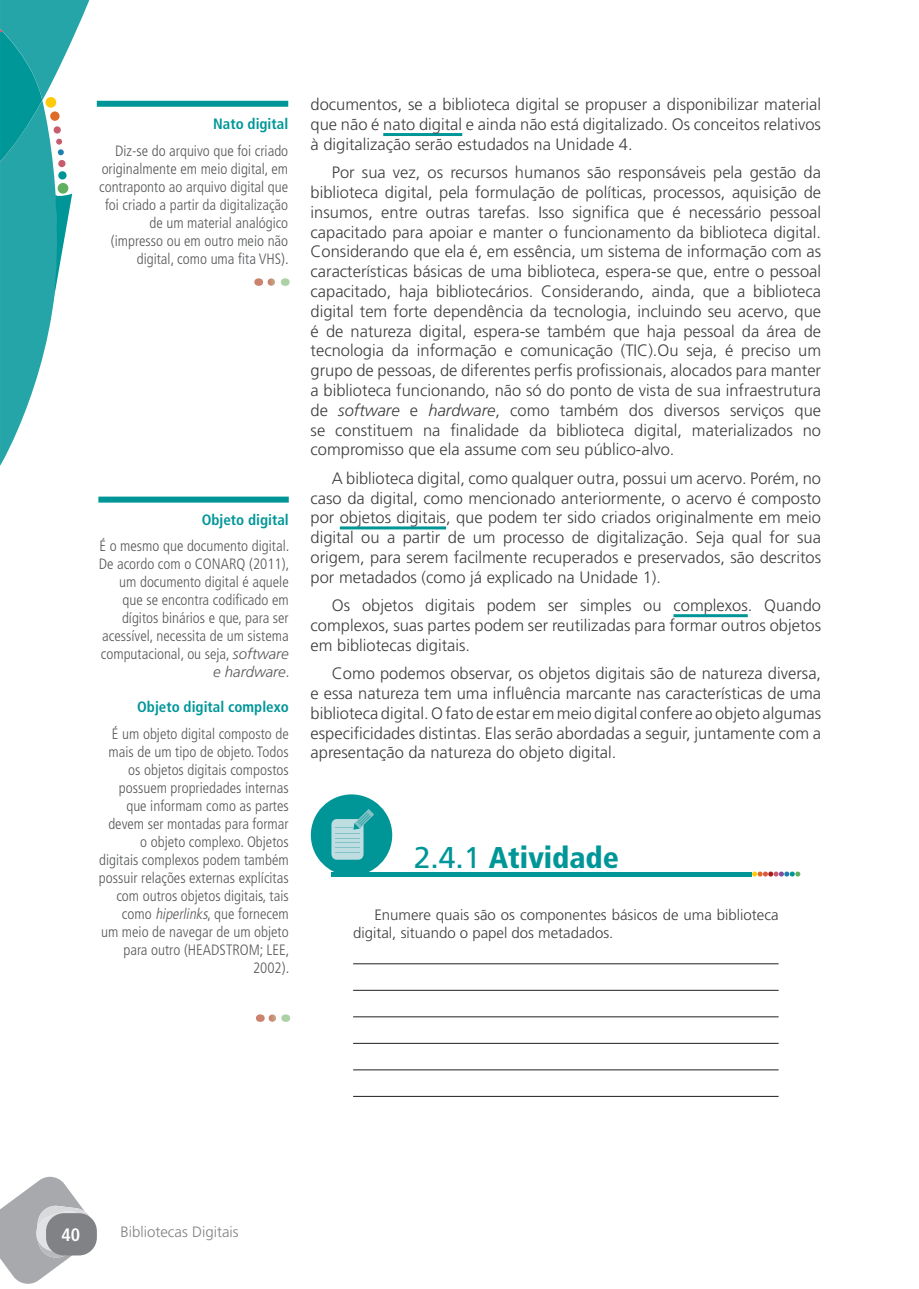
<style>
.page{position:relative;width:919px;height:1289px;background:#fff}
.page>*{position:absolute;margin:0;border:0;box-sizing:border-box;transform-origin:0 0}
.t1{font:900 condensed 30px "Frutiger LT Std";color:#009698}
.t2{font:700 condensed 18px "Frutiger LT Std";color:#fff}
.t3{font:300 16.5px/19.8px "Frutiger LT Std";color:#3e3e3f;text-align:justify}
.t4{font:300 condensed 15px/18px "Frutiger LT Std";color:#57585a;text-align:right}
.t5{font:300 15px/18px "Frutiger LT Std";color:#3e3e3f}
.t6{font:700 condensed 15px "Frutiger LT Std";color:#009698}
.t7{font:300 15px "Frutiger LT Std";color:#808285}
.s1{font-style:italic;font-stretch:normal}
.s2{font-style:italic}
.s3{font-weight:400;font-stretch:normal}
</style>
<div class="page">
<svg style="left:0;top:0;width:89px;height:466px"></svg>
<svg style="left:0;top:1176px;width:96px;height:107px"></svg>
<div style="left:46px;top:1213px;width:51px;height:42px;background:#808285;border-radius:18px"></div>
<hr style="left:383px;top:133px;width:79px;height:3px;background:#009698">
<hr style="left:340px;top:526px;width:106px;height:3px;background:#009698">
<hr style="left:673px;top:614px;width:74px;height:3px;background:#009698">
<hr style="left:353px;top:963px;width:425px;height:1px;background:#231f20">
<hr style="left:353px;top:989px;width:425px;height:1px;background:#231f20">
<hr style="left:353px;top:1016px;width:425px;height:1px;background:#231f20">
<hr style="left:353px;top:1042px;width:425px;height:1px;background:#231f20">
<hr style="left:353px;top:1069px;width:425px;height:1px;background:#231f20">
<hr style="left:353px;top:1095px;width:425px;height:1px;background:#231f20">
<div style="left:311px;top:794px;width:81px;height:81px;background:#009698;border-radius:50%"></div>
<svg style="left:331px;top:809px;width:43px;height:50px"></svg>
<svg style="left:752px;top:871px;width:48px;height:5px"></svg>
<div style="left:331px;top:871px;width:420px;height:5px;background:#009698"></div>
<div style="left:97px;top:101px;width:191px;height:6px;background:#009698"></div>
<svg style="left:271px;top:278px;width:4px;height:8px"></svg>
<div style="left:98px;top:496px;width:191px;height:6px;background:#009698"></div>
<svg style="left:272px;top:1014px;width:4px;height:7px"></svg>
<p class="t6" style="left:213px;top:115px;width:77px">Nato digital</p>
<p class="t4" style="left:99px;top:141px;width:191px">Diz-se do arquivo que foi criado originalmente em meio digital, em contraponto ao arquivo digital que foi criado a partir da digitalização de um material analógico (impresso ou em outro meio não digital, como uma fita VHS).</p>
<p class="t6" style="left:202px;top:511px;width:89px">Objeto digital</p>
<p class="t4" style="left:99px;top:537px;width:192px">É o mesmo que documento digital.<br>De acordo com o CONARQ (2011), um documento digital é aquele que se encontra codificado em dígitos binários e que, para ser acessível, necessita de um sistema computacional, ou seja, <span class="s1">software e hardware</span>.</p>
<p class="t6" style="left:137px;top:698px;width:153px">Objeto digital complexo</p>
<p class="t4" style="left:99px;top:725px;width:192px">É um objeto digital composto de mais de um tipo de objeto. Todos os objetos digitais compostos possuem propriedades internas que informam como as partes devem ser montadas para formar o objeto complexo. Objetos digitais complexos podem também possuir relações externas explícitas com outros objetos digitais, tais como <span class="s2">hiperlinks</span>, que fornecem<br>um meio de navegar de um objeto para outro (HEADSTROM; LEE,<br>2002).</p>
<p class="t3" style="left:310px;top:95px;width:512px">documentos, se a biblioteca digital se propuser a disponibilizar material que não é nato digital e ainda não está digitalizado. Os conceitos relativos à digitalização serão estudados na Unidade 4.</p>
<p class="t3" style="left:310px;top:163px;width:512px;text-indent:21px">Por sua vez, os recursos humanos são responsáveis pela gestão da biblioteca digital, pela formulação de políticas, processos, aquisição de insumos, entre outras tarefas. Isso significa que é necessário pessoal capacitado para apoiar e manter o funcionamento da biblioteca digital.<br>Considerando que ela é, em essência, um sistema de informação com as características básicas de uma biblioteca, espera-se que, entre o pessoal capacitado , haja bibliotecários. Considerando, ainda, que a biblioteca digital tem forte dependência da tecnologia, incluindo seu acervo, que é de natureza digital, espera-se também que haja pessoal da área de tecnologia da informação e comunicação (TIC).Ou seja, é preciso um grupo de pessoas, de diferentes perfis profissionais, alocados para manter a biblioteca funcionando, não só do ponto de vista de sua infraestrutura de <span class="s2">software</span> e <span class="s2">hardware</span>, como também dos diversos serviços que se constituem na finalidade da biblioteca digital, materializados no compromisso que ela assume com seu público-alvo.</p>
<p class="t3" style="left:310px;top:468px;width:512px;text-indent:21px">A biblioteca digital, como qualquer outra, possui um acervo. Porém, no caso da digital, como mencionado anteriormente, o acervo é composto por objetos digitais, que podem ter sido criados originalmente em meio digital ou a partir de um processo de digitalização. Seja qual for sua origem, para serem facilmente recuperados e preservados, são descritos por metadados (como já explicado na Unidade 1).</p>
<p class="t3" style="left:310px;top:596px;width:512px;text-indent:21px">Os objetos digitais podem ser simples ou complexos. Quando complexos, suas partes podem ser reutilizadas para formar outros objetos em bibliotecas digitais.</p>
<p class="t3" style="left:310px;top:663px;width:512px;text-indent:21px">Como podemos observar, os objetos digitais são de natureza diversa, e essa natureza tem uma influência marcante nas características de uma biblioteca digital. O fato de estar em meio digital confere ao objeto algumas especificidades distintas. Elas serão abordadas a seguir, juntamente com a apresentação da natureza do objeto digital.</p>
<h1 class="t1" style="left:414px;top:839px;width:207px"><span class="s3">2.4.1</span> Atividade</h1>
<p class="t5" style="left:353px;top:905px;width:427px;text-indent:21px">Enumere quais são os componentes básicos de uma biblioteca digital, situando o papel dos metadados.</p>
<p class="t2" style="left:61px;top:1223px;width:20px">40</p>
<p class="t7" style="left:120px;top:1223px;width:120px">Bibliotecas Digitais</p>
</div>
